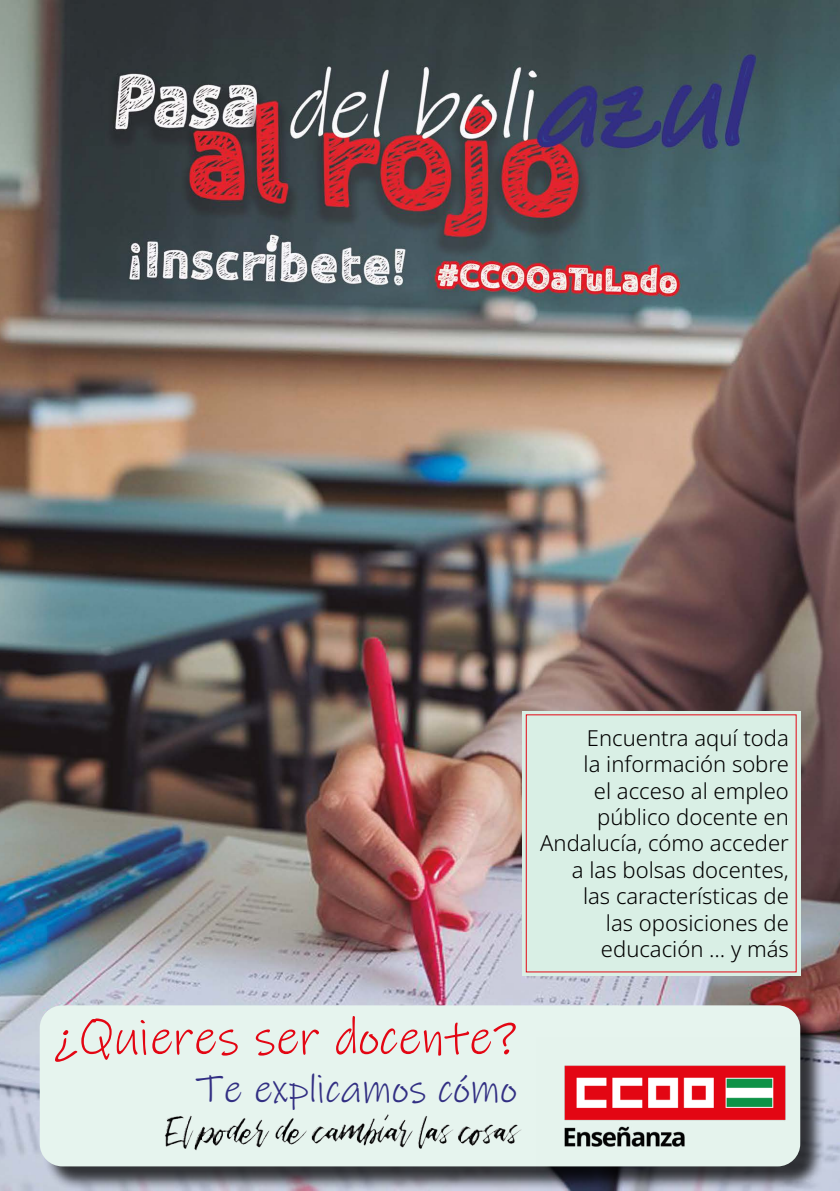
<style>
.page{position:relative;width:840px;height:1191px;background:#fff}
.page>*{position:absolute;margin:0;border:0;box-sizing:border-box;transform-origin:0 0}
.t1{font:50px "Ink Free";color:#e30613}
.t2{font:40px "Ink Free";color:#322f83}
.t3{font:300 22px/26.4px "Noto Sans";color:#000;text-align:right}
</style>
<div class="page">
<img style="left:0;top:0;width:839px;height:1191px">
<div style="left:43px;top:1008px;width:781px;height:183px;background:#000;opacity:.75"></div>
<div style="left:40px;top:1005px;width:759px;height:161px;background:#e6f4ee;border-radius:23px"></div>
<img style="left:535px;top:1037px;width:278px;height:137px">
<div style="left:522px;top:711px;width:277px;height:264px;background:#d9efe5"></div>
<img style="left:165px;top:1114px;width:357px;height:37px">
<h1 class="t1" style="left:54px;top:1002px;width:465px">¿Quieres ser docente?</h1>
<h2 class="t2" style="left:195px;top:1060px;width:323px">Te explicamos cómo</h2>
<p class="t3" style="left:540px;top:725px;width:250px">Encuentra aquí toda<br>la información sobre<br>el acceso al empleo público docente en<br>Andalucía, cómo acceder a las bolsas docentes, las características de<br>las oposiciones de educación … y más</p>
</div>
